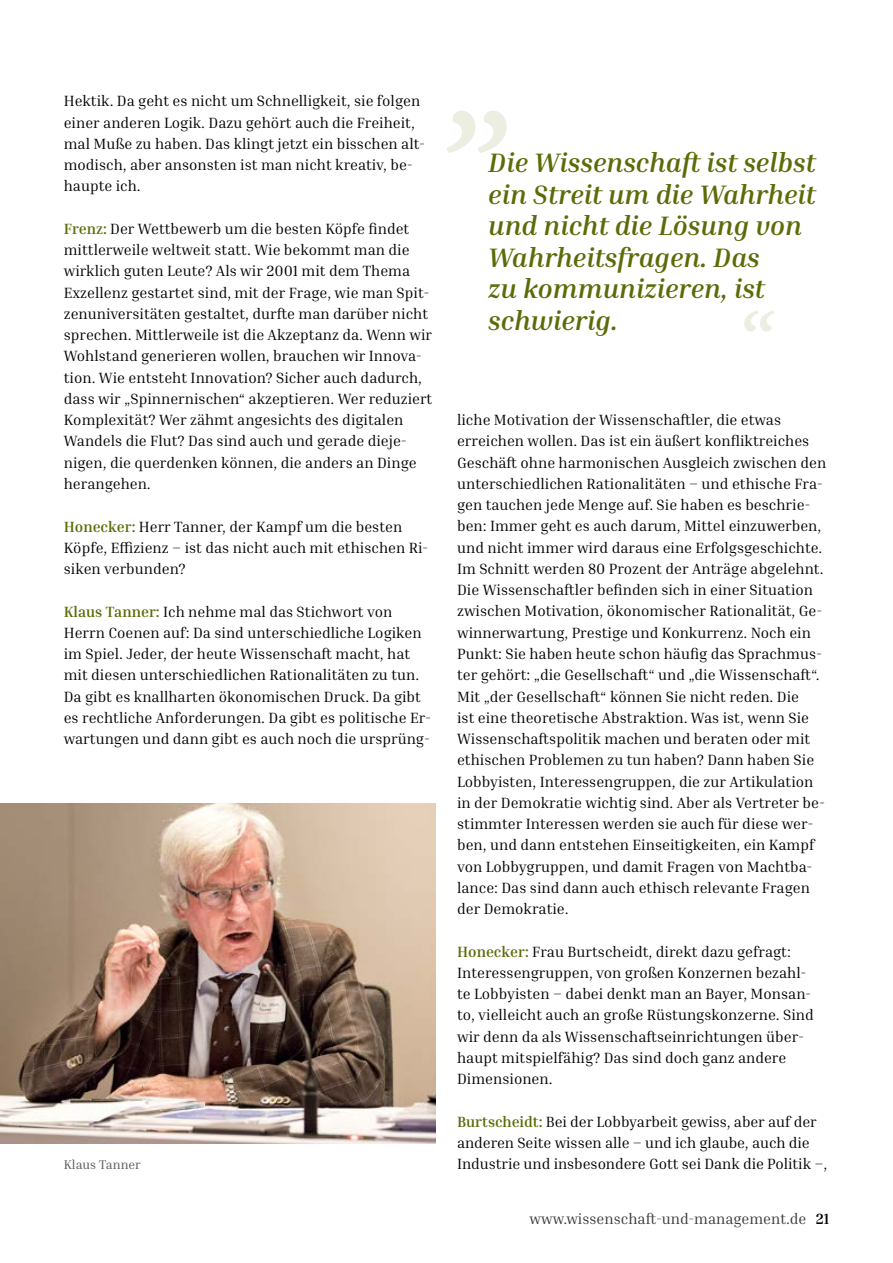
<style>
.page{position:relative;width:893px;height:1263px;background:#fff}
.page>*{position:absolute;margin:0;border:0;box-sizing:border-box;transform-origin:0 0}
.t1{font:italic 700 27px/31.5px "Inria Serif";color:#5e6a07}
.t2{font:15px/21.3px "Inria Serif";color:#000}
.t3{font:15px "Inria Serif";color:#383837}
.t4{font:12.75px "Inria Serif";color:#565656}
.s1{font-weight:700;color:#5e6a07}
.s2{font-weight:700;color:#000}
</style>
<div class="page">
<img style="left:0;top:804px;width:436px;height:340px">
<svg style="left:447px;top:111px;width:60px;height:42px"></svg>
<svg style="left:744px;top:310px;width:30px;height:22px"></svg>
<p class="t2" style="left:64px;top:90px;width:363px">Hektik. Da geht es nicht um Schnelligkeit, sie folgen einer anderen Logik. Dazu gehört auch die Freiheit, mal Muße zu haben. Das klingt jetzt ein bisschen alt&shy;modisch, aber ansonsten ist man nicht kreativ, be&shy;haupte ich.</p>
<p class="t2" style="left:64px;top:218px;width:370px"><span class="s1">Frenz:</span> Der Wettbewerb um die besten Köpfe findet mittlerweile weltweit statt. Wie bekommt man die wirklich guten Leute? Als wir 2001 mit dem Thema Exzellenz gestartet sind, mit der Frage, wie man Spit&shy;zenuniversitäten gestaltet, durfte man darüber nicht sprechen. Mittlerweile ist die Akzeptanz da. Wenn wir Wohlstand generieren wollen, brauchen wir Innova&shy;tion. Wie entsteht Innovation? Sicher auch dadurch, dass wir „Spinnernischen“ akzeptieren. Wer reduziert Komplexität? Wer zähmt angesichts des digitalen Wandels die Flut? Das sind auch und gerade dieje&shy;nigen, die querdenken können, die anders an Dinge herangehen.</p>
<p class="t2" style="left:64px;top:515px;width:366px"><span class="s1">Honecker:</span> Herr Tanner, der Kampf um die besten<br>Köpfe, Effizienz – ist das nicht auch mit ethischen Ri&shy;siken verbunden?</p>
<p class="t2" style="left:64px;top:600px;width:369px"><span class="s1">Klaus Tanner:</span> Ich nehme mal das Stichwort von Herrn Coenen auf: Da sind unterschiedliche Logiken im Spiel. Jeder, der heute Wissenschaft macht, hat mit diesen unterschiedlichen Rationalitäten zu tun.<br>Da gibt es knallharten ökonomischen Druck. Da gibt es rechtliche Anforderungen. Da gibt es politische Er&shy;wartungen und dann gibt es auch noch die ursprüng-</p>
<h1 class="t1" style="left:488px;top:147px;width:329px">Die Wissenschaft ist selbst ein Streit um die Wahrheit und nicht die Lösung von<br>Wahrheitsfragen. Das<br>zu kommunizieren, ist schwierig.</h1>
<p class="t2" style="left:457px;top:409px;width:371px">liche Motivation der Wissenschaftler, die etwas erreichen wollen. Das ist ein äußert konfliktreiches Geschäft ohne harmonischen Ausgleich zwischen den unterschiedlichen Rationalitäten – und ethische Fra&shy;gen tauchen jede Menge auf. Sie haben es beschrie&shy;ben: Immer geht es auch darum, Mittel einzuwerben, und nicht immer wird daraus eine Erfolgsgeschichte.<br>Im Schnitt werden 80 Prozent der Anträge abgelehnt.<br>Die Wissenschaftler befinden sich in einer Situation zwischen Motivation, ökonomischer Rationalität, Ge&shy;winnerwartung, Prestige und Konkurrenz. Noch ein Punkt: Sie haben heute schon häufig das Sprachmus&shy;ter gehört: „die Gesellschaft“ und „die Wissenschaft“.<br>Mit „der Gesellschaft“ können Sie nicht reden. Die<br>ist eine theoretische Abstraktion. Was ist, wenn Sie Wissenschaftspolitik machen und beraten oder mit ethischen Problemen zu tun haben? Dann haben Sie Lobbyisten, Interessengruppen, die zur Artikulation in der Demokratie wichtig sind. Aber als Vertreter be&shy;stimmter Interessen werden sie auch für diese wer&shy;ben, und dann entstehen Einseitigkeiten, ein Kampf von Lobbygruppen, und damit Fragen von Machtba&shy;lance: Das sind dann auch ethisch relevante Fragen der Demokratie.</p>
<p class="t2" style="left:457px;top:940px;width:358px"><span class="s1">Honecker:</span> Frau Burtscheidt, direkt dazu gefragt:<br>Interessengruppen, von großen Konzernen bezahl&shy;te Lobbyisten – dabei denkt man an Bayer, Monsan&shy;to, vielleicht auch an große Rüstungskonzerne. Sind wir denn da als Wissenschaftseinrichtungen über&shy;haupt mitspielfähig? Das sind doch ganz andere Dimensionen.</p>
<p class="t2" style="left:457px;top:1110px;width:361px"><span class="s1">Burtscheidt:</span> Bei der Lobbyarbeit gewiss, aber auf der anderen Seite wissen alle – und ich glaube, auch die</p>
<p class="t4" style="left:64px;top:1157px;width:79px">Klaus Tanner</p>
<p class="t2" style="left:457px;top:1153px;width:372px">Industrie und insbesondere Gott sei Dank die Politik –,</p>
<p class="t3" style="left:530px;top:1209px;width:301px">www.wissenschaft-und-management.de <span class="s2">21</span></p>
</div>
